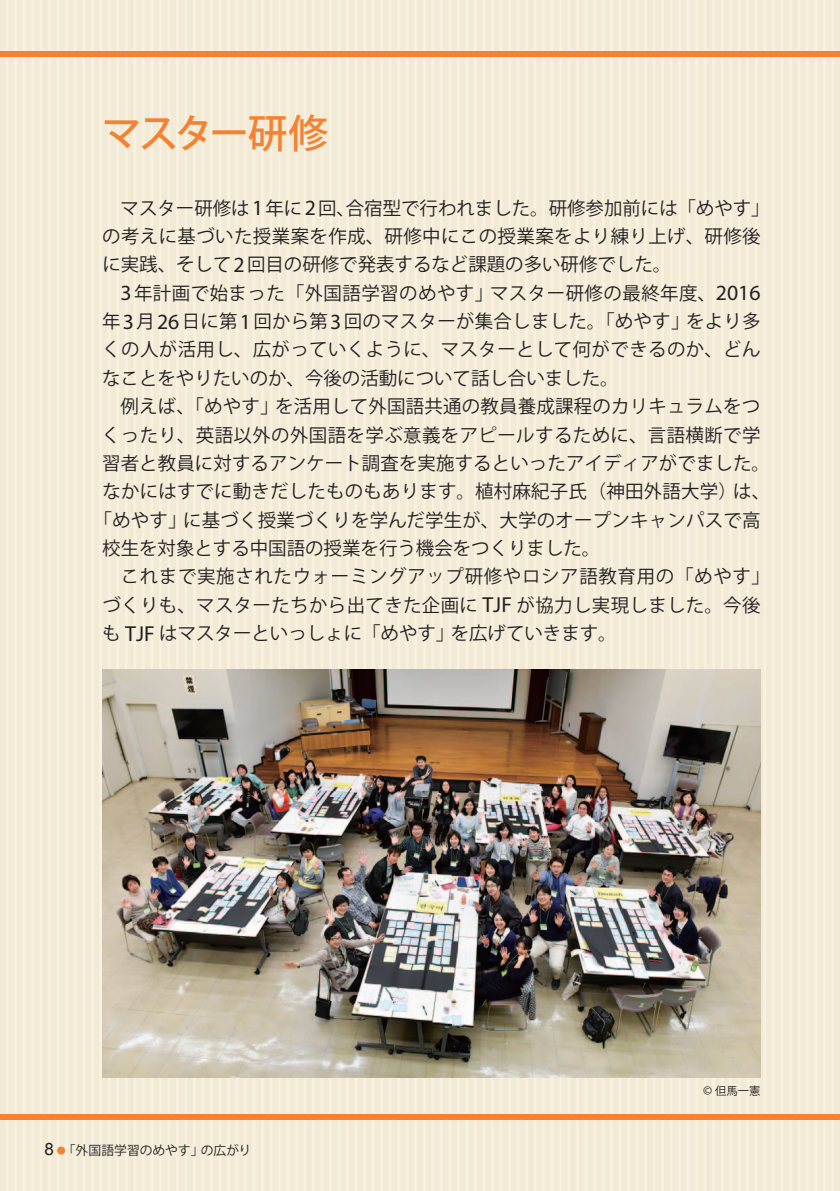
<style>
.page{position:relative;width:840px;height:1191px;background:#fff}
.page>*{position:absolute;margin:0;border:0;box-sizing:border-box;transform-origin:0 0}
.t1{font:500 39.6px "Koz Go Pro";letter-spacing:-.08em;color:#f48232}
.t2{font:18.4px/28.4px "Koz Go Pro";letter-spacing:.01em;color:#231f20}
.t3{font:18.4px "Koz Go Pro";letter-spacing:.035em;color:#231f20}
.t4{font:12.8px "Koz Go Pro";color:#231f20}
.t5{font:11.4px "Koz Go Pro";color:#231f20}
.s1{font-family:"Myriad Pro";font-size:21.8px}
.s2{font-family:"Arial";font-size:17px}
.s3{font-size:9px;color:#f48232}
.s4{font-family:"Myriad Pro";font-size:13.4px}
</style>
<div class="page">
<div style="left:0;top:0;width:839px;height:1191px;background:#f1ebd6"></div>
<hr style="left:6px;top:0;width:3px;height:1191px;background:#f9f0e2">
<hr style="left:14px;top:0;width:3px;height:1191px;background:#f9f0e2">
<hr style="left:23px;top:0;width:3px;height:1191px;background:#f9f0e2">
<hr style="left:31px;top:0;width:3px;height:1191px;background:#f9f0e2">
<hr style="left:40px;top:0;width:3px;height:1191px;background:#f9f0e2">
<hr style="left:48px;top:0;width:3px;height:1191px;background:#f9f0e2">
<hr style="left:57px;top:0;width:3px;height:1191px;background:#f9f0e2">
<hr style="left:65px;top:0;width:3px;height:1191px;background:#f9f0e2">
<hr style="left:74px;top:0;width:3px;height:1191px;background:#f9f0e2">
<hr style="left:82px;top:0;width:3px;height:1191px;background:#f9f0e2">
<hr style="left:91px;top:0;width:3px;height:1191px;background:#f9f0e2">
<hr style="left:99px;top:0;width:3px;height:1191px;background:#f9f0e2">
<hr style="left:108px;top:0;width:3px;height:1191px;background:#f9f0e2">
<hr style="left:116px;top:0;width:3px;height:1191px;background:#f9f0e2">
<hr style="left:125px;top:0;width:3px;height:1191px;background:#f9f0e2">
<hr style="left:133px;top:0;width:3px;height:1191px;background:#f9f0e2">
<hr style="left:142px;top:0;width:3px;height:1191px;background:#f9f0e2">
<hr style="left:150px;top:0;width:3px;height:1191px;background:#f9f0e2">
<hr style="left:159px;top:0;width:3px;height:1191px;background:#f9f0e2">
<hr style="left:167px;top:0;width:3px;height:1191px;background:#f9f0e2">
<hr style="left:176px;top:0;width:3px;height:1191px;background:#f9f0e2">
<hr style="left:184px;top:0;width:3px;height:1191px;background:#f9f0e2">
<hr style="left:193px;top:0;width:3px;height:1191px;background:#f9f0e2">
<hr style="left:201px;top:0;width:3px;height:1191px;background:#f9f0e2">
<hr style="left:210px;top:0;width:3px;height:1191px;background:#f9f0e2">
<hr style="left:218px;top:0;width:3px;height:1191px;background:#f9f0e2">
<hr style="left:227px;top:0;width:3px;height:1191px;background:#f9f0e2">
<hr style="left:235px;top:0;width:3px;height:1191px;background:#f9f0e2">
<hr style="left:244px;top:0;width:3px;height:1191px;background:#f9f0e2">
<hr style="left:252px;top:0;width:3px;height:1191px;background:#f9f0e2">
<hr style="left:261px;top:0;width:3px;height:1191px;background:#f9f0e2">
<hr style="left:269px;top:0;width:3px;height:1191px;background:#f9f0e2">
<hr style="left:278px;top:0;width:3px;height:1191px;background:#f9f0e2">
<hr style="left:286px;top:0;width:3px;height:1191px;background:#f9f0e2">
<hr style="left:295px;top:0;width:3px;height:1191px;background:#f9f0e2">
<hr style="left:303px;top:0;width:3px;height:1191px;background:#f9f0e2">
<hr style="left:312px;top:0;width:3px;height:1191px;background:#f9f0e2">
<hr style="left:320px;top:0;width:3px;height:1191px;background:#f9f0e2">
<hr style="left:329px;top:0;width:3px;height:1191px;background:#f9f0e2">
<hr style="left:337px;top:0;width:3px;height:1191px;background:#f9f0e2">
<hr style="left:346px;top:0;width:3px;height:1191px;background:#f9f0e2">
<hr style="left:354px;top:0;width:3px;height:1191px;background:#f9f0e2">
<hr style="left:363px;top:0;width:3px;height:1191px;background:#f9f0e2">
<hr style="left:371px;top:0;width:3px;height:1191px;background:#f9f0e2">
<hr style="left:380px;top:0;width:3px;height:1191px;background:#f9f0e2">
<hr style="left:388px;top:0;width:3px;height:1191px;background:#f9f0e2">
<hr style="left:397px;top:0;width:3px;height:1191px;background:#f9f0e2">
<hr style="left:405px;top:0;width:3px;height:1191px;background:#f9f0e2">
<hr style="left:414px;top:0;width:3px;height:1191px;background:#f9f0e2">
<hr style="left:422px;top:0;width:3px;height:1191px;background:#f9f0e2">
<hr style="left:431px;top:0;width:3px;height:1191px;background:#f9f0e2">
<hr style="left:439px;top:0;width:3px;height:1191px;background:#f9f0e2">
<hr style="left:448px;top:0;width:3px;height:1191px;background:#f9f0e2">
<hr style="left:456px;top:0;width:3px;height:1191px;background:#f9f0e2">
<hr style="left:465px;top:0;width:3px;height:1191px;background:#f9f0e2">
<hr style="left:473px;top:0;width:3px;height:1191px;background:#f9f0e2">
<hr style="left:482px;top:0;width:3px;height:1191px;background:#f9f0e2">
<hr style="left:490px;top:0;width:3px;height:1191px;background:#f9f0e2">
<hr style="left:499px;top:0;width:3px;height:1191px;background:#f9f0e2">
<hr style="left:507px;top:0;width:3px;height:1191px;background:#f9f0e2">
<hr style="left:516px;top:0;width:3px;height:1191px;background:#f9f0e2">
<hr style="left:524px;top:0;width:3px;height:1191px;background:#f9f0e2">
<hr style="left:533px;top:0;width:3px;height:1191px;background:#f9f0e2">
<hr style="left:541px;top:0;width:3px;height:1191px;background:#f9f0e2">
<hr style="left:550px;top:0;width:3px;height:1191px;background:#f9f0e2">
<hr style="left:558px;top:0;width:3px;height:1191px;background:#f9f0e2">
<hr style="left:567px;top:0;width:3px;height:1191px;background:#f9f0e2">
<hr style="left:575px;top:0;width:3px;height:1191px;background:#f9f0e2">
<hr style="left:584px;top:0;width:3px;height:1191px;background:#f9f0e2">
<hr style="left:592px;top:0;width:3px;height:1191px;background:#f9f0e2">
<hr style="left:601px;top:0;width:3px;height:1191px;background:#f9f0e2">
<hr style="left:609px;top:0;width:3px;height:1191px;background:#f9f0e2">
<hr style="left:618px;top:0;width:3px;height:1191px;background:#f9f0e2">
<hr style="left:626px;top:0;width:3px;height:1191px;background:#f9f0e2">
<hr style="left:635px;top:0;width:3px;height:1191px;background:#f9f0e2">
<hr style="left:643px;top:0;width:3px;height:1191px;background:#f9f0e2">
<hr style="left:652px;top:0;width:3px;height:1191px;background:#f9f0e2">
<hr style="left:660px;top:0;width:3px;height:1191px;background:#f9f0e2">
<hr style="left:669px;top:0;width:3px;height:1191px;background:#f9f0e2">
<hr style="left:677px;top:0;width:3px;height:1191px;background:#f9f0e2">
<hr style="left:686px;top:0;width:3px;height:1191px;background:#f9f0e2">
<hr style="left:694px;top:0;width:3px;height:1191px;background:#f9f0e2">
<hr style="left:703px;top:0;width:3px;height:1191px;background:#f9f0e2">
<hr style="left:711px;top:0;width:3px;height:1191px;background:#f9f0e2">
<hr style="left:720px;top:0;width:3px;height:1191px;background:#f9f0e2">
<hr style="left:729px;top:0;width:2px;height:1191px;background:#f9f0e2">
<hr style="left:737px;top:0;width:3px;height:1191px;background:#f9f0e2">
<hr style="left:746px;top:0;width:2px;height:1191px;background:#f9f0e2">
<hr style="left:754px;top:0;width:3px;height:1191px;background:#f9f0e2">
<hr style="left:763px;top:0;width:2px;height:1191px;background:#f9f0e2">
<hr style="left:771px;top:0;width:3px;height:1191px;background:#f9f0e2">
<hr style="left:780px;top:0;width:2px;height:1191px;background:#f9f0e2">
<hr style="left:788px;top:0;width:3px;height:1191px;background:#f9f0e2">
<hr style="left:797px;top:0;width:2px;height:1191px;background:#f9f0e2">
<hr style="left:805px;top:0;width:3px;height:1191px;background:#f9f0e2">
<hr style="left:814px;top:0;width:2px;height:1191px;background:#f9f0e2">
<hr style="left:822px;top:0;width:3px;height:1191px;background:#f9f0e2">
<hr style="left:831px;top:0;width:2px;height:1191px;background:#f9f0e2">
<div style="left:0;top:51px;width:839px;height:6px;background:#f48232"></div>
<div style="left:0;top:1114px;width:839px;height:6px;background:#f48232"></div>
<img style="left:102px;top:669px;width:658px;height:408px">
<h1 class="t1" style="left:102px;top:108px;width:227px">マスター研修</h1>
<p class="t2" style="left:102px;top:194px;width:668px;text-indent:18px">マスター研修は<span class="s1">1</span>年に<span class="s1">2</span>回、合宿型で行われました。研修参加前には「めやす」の考えに基づいた授業案を作成、研修中にこの授業案をより練り上げ、研修後に実践、そして<span class="s1">2</span>回目の研修で発表するなど課題の多い研修でした。</p>
<p class="t2" style="left:102px;top:279px;width:659px;text-align:justify;text-indent:18px"><span class="s1">3</span>年計画で始まった「外国語学習のめやす」マスター研修の最終年度、<span class="s1">2016</span>年<span class="s1">3</span>月<span class="s1">26</span>日に第<span class="s1">1</span>回から第<span class="s1">3</span>回のマスターが集合しました。「めやす」をより多くの人が活用し、広がっていくように、マスターとして何ができるのか、どんなことをやりたいのか、今後の活動について話し合いました。</p>
<p class="t2" style="left:120px;top:393px;width:641px">例えば、「めやす」を活用して外国語共通の教員養成課程のカリキュラムをつ</p>
<p class="t2" style="left:102px;top:421px;width:659px">くったり、英語以外の外国語を学ぶ意義をアピールするために、言語横断で学</p>
<p class="t2" style="left:102px;top:449px;width:669px">習者と教員に対するアンケート調査を実施するといったアイディアがでました。</p>
<p class="t2" style="left:102px;top:478px;width:669px">なかにはすでに動きだしたものもあります。植村麻紀子氏（神田外語大学）は、</p>
<p class="t2" style="left:93px;top:506px;width:668px">「めやす」に基づく授業づくりを学んだ学生が、大学のオープンキャンパスで高</p>
<p class="t2" style="left:102px;top:534px;width:499px">校生を対象とする中国語の授業を行う機会をつくりました。</p>
<p class="t3" style="left:121px;top:564px;width:650px">これまで実施されたウォーミングアップ研修やロシア語教育用の「めやす」</p>
<p class="t2" style="left:102px;top:591px;width:659px">づくりも、マスターたちから出てきた企画に <span class="s1">TJF</span> が協力し実現しました。今後</p>
<p class="t2" style="left:102px;top:619px;width:516px">も <span class="s1">TJF</span> はマスターといっしょに「めやす」を広げていきます。</p>
<p class="t4" style="left:44px;top:1142px;width:208px"><span class="s2">8</span> <span class="s3">●</span>「外国語学習のめやす」の広がり</p>
<p class="t5" style="left:702px;top:1083px;width:59px"><span class="s4">©</span> 但馬一憲</p>
</div>
